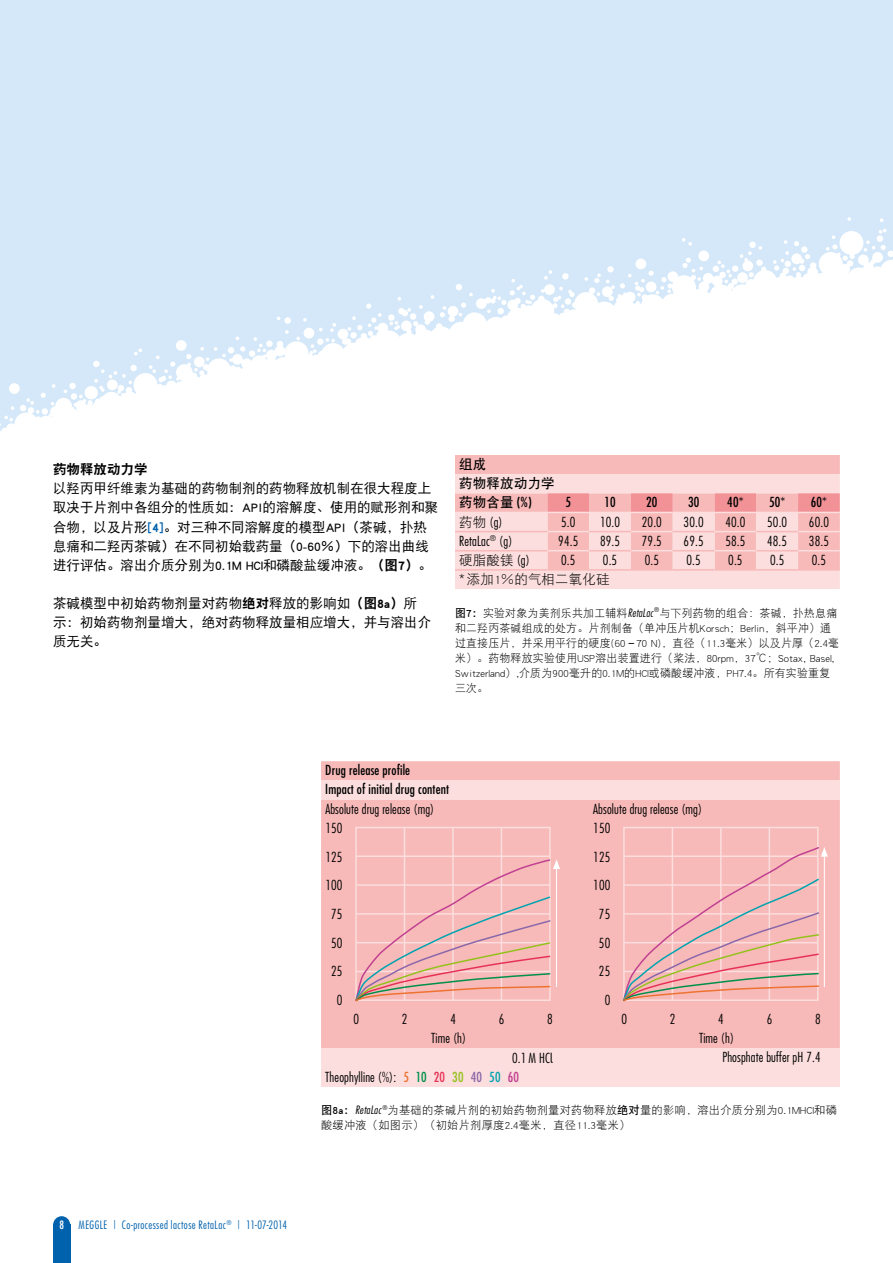
<style>
.page{position:relative;width:893px;height:1263px;background:#fff}
.page>*{position:absolute;margin:0;border:0;box-sizing:border-box;transform-origin:0 0}
.t1{font:300 condensed 13.5px/19.2px "Futura";letter-spacing:.01em;color:#000}
.t2{font:13.5px/19.2px "DFP Hei W5";color:#000}
.t3{font:condensed 13.5px/19.2px "Futura";letter-spacing:.01em;color:#000}
.t4{font:13.5px "DFP Hei W3";letter-spacing:.01em;color:#000}
.t5{font:13.5px/19.2px "DFP Hei W7";letter-spacing:.01em;color:#000}
.t6{font:13.5px "DFP Hei W9";color:#000}
.t7{font:11.25px/15px "DFP Hei W3";letter-spacing:.02em;color:#000}
.t8{font:300 condensed 11.25px "Futura";letter-spacing:.04em;color:#0061ad}
.t9{font:condensed 11.25px "Futura";color:#fff}
.s1{font-family:"DFP Hei W9";color:#0061ad}
.s2{font-family:"DFP Hei W9"}
.s3{font-family:"Futura";font-stretch:condensed}
.s4{font-family:"DFP Hei W3";font-weight:400;font-stretch:normal}
.s5{font-family:"Futura";font-weight:300;font-stretch:condensed}
.s6{font-family:"DFP Hei W7"}
.s7{font-family:"Futura";font-weight:300;font-style:italic;font-stretch:condensed}
.s8{font-family:"DIN Neuzeit Grotesk";font-stretch:normal}
.s9{font-weight:400;color:#ee7230}
.s10{font-weight:400;color:#009049}
.s11{font-weight:400;color:#e73257}
.s12{font-weight:400;color:#94c11c}
.s13{font-weight:400;color:#8967aa}
.s14{font-weight:400;color:#00a3af}
.s15{font-weight:400;color:#c14091}
</style>
<div class="page">
<div style="left:0;top:0;width:893px;height:455px;background:#d4e8f9"></div>
<svg style="left:0;top:217px;width:893px;height:238px;fill:#fff"></svg>
<div style="left:53px;top:1225px;width:17px;height:38px;background:#0061ad"></div>
<div style="left:53px;top:1216px;width:17px;height:17px;background:#0061ad;border-radius:50%"></div>
<svg style="left:455px;top:455px;width:385px;height:134px;background:#f8caca"></svg>
<hr style="left:455px;top:512px;width:92px;height:1px;background:#fbdedd">
<hr style="left:547px;top:512px;width:42px;height:1px;background:#fbdedd">
<hr style="left:589px;top:512px;width:42px;height:1px;background:#fbdedd">
<hr style="left:631px;top:512px;width:42px;height:1px;background:#fbdedd">
<hr style="left:673px;top:512px;width:41px;height:1px;background:#fbdedd">
<hr style="left:714px;top:512px;width:42px;height:1px;background:#fbdedd">
<hr style="left:756px;top:512px;width:42px;height:1px;background:#fbdedd">
<hr style="left:798px;top:512px;width:42px;height:1px;background:#fbdedd">
<hr style="left:547px;top:550px;width:42px;height:1px;background:#fbdedd">
<hr style="left:631px;top:550px;width:42px;height:1px;background:#fbdedd">
<hr style="left:714px;top:550px;width:42px;height:1px;background:#fbdedd">
<hr style="left:798px;top:550px;width:42px;height:1px;background:#fbdedd">
<hr style="left:547px;top:531px;width:42px;height:1px;background:#fbdedd">
<hr style="left:631px;top:531px;width:42px;height:1px;background:#fbdedd">
<hr style="left:714px;top:531px;width:42px;height:1px;background:#fbdedd">
<hr style="left:798px;top:531px;width:42px;height:1px;background:#fbdedd">
<hr style="left:455px;top:531px;width:92px;height:1px;background:#f7bab9">
<hr style="left:455px;top:550px;width:92px;height:1px;background:#f7bab9">
<hr style="left:589px;top:531px;width:42px;height:1px;background:#f7bab9">
<hr style="left:589px;top:550px;width:42px;height:1px;background:#f7bab9">
<hr style="left:673px;top:531px;width:41px;height:1px;background:#f7bab9">
<hr style="left:673px;top:550px;width:41px;height:1px;background:#f7bab9">
<hr style="left:455px;top:569px;width:92px;height:2px;background:#f7bab9">
<hr style="left:547px;top:569px;width:42px;height:2px;background:#f7bab9">
<hr style="left:589px;top:569px;width:42px;height:2px;background:#f7bab9">
<hr style="left:631px;top:569px;width:42px;height:2px;background:#f7bab9">
<hr style="left:673px;top:569px;width:41px;height:2px;background:#f7bab9">
<hr style="left:714px;top:569px;width:42px;height:2px;background:#f7bab9">
<hr style="left:756px;top:569px;width:42px;height:2px;background:#f7bab9">
<hr style="left:798px;top:569px;width:42px;height:2px;background:#f7bab9">
<hr style="left:756px;top:531px;width:42px;height:1px;background:#f7bab9">
<hr style="left:756px;top:550px;width:42px;height:1px;background:#f7bab9">
<div style="left:321px;top:761px;width:519px;height:287px;background:#f7bab9"></div>
<div style="left:321px;top:780px;width:519px;height:19px;background:#fbdedd"></div>
<div style="left:321px;top:1048px;width:268px;height:38px;background:#fbdedd"></div>
<div style="left:589px;top:1048px;width:251px;height:38px;background:#fbdedd"></div>
<div style="left:355px;top:827px;width:196px;height:174px;border:2px solid #fbdedd"></div>
<hr style="left:452px;top:827px;width:2px;height:173px;background:#fbdedd">
<hr style="left:501px;top:827px;width:1px;height:173px;background:#fbdedd">
<hr style="left:404px;top:827px;width:1px;height:173px;background:#fbdedd">
<hr style="left:356px;top:855px;width:194px;height:2px;background:#fbdedd">
<hr style="left:720px;top:827px;width:2px;height:173px;background:#fbdedd">
<hr style="left:769px;top:827px;width:1px;height:173px;background:#fbdedd">
<hr style="left:672px;top:827px;width:1px;height:173px;background:#fbdedd">
<svg style="left:354px;top:858px;width:206px;height:145px;background:#efb7b6"></svg>
<svg style="left:622px;top:846px;width:206px;height:157px;background:#efb8b7"></svg>
<p class="t6" style="left:53px;top:462px;width:96px">药物释放动力学</p>
<p class="t2" style="left:53px;top:479px;width:386px">以羟丙甲纤维素为基础的药物制剂的药物释放机制在很大程度上取决于片剂中各组分的性质如：API的溶解度、使用的赋形剂和聚合物，以及片形<span class="s1">[4]</span>。对三种不同溶解度的模型API（茶碱，扑热息痛和二羟丙茶碱）在不同初始载药量（0-60％）下的溶出曲线进行评估。溶出介质分别为0.1M HCl和磷酸盐缓冲液。<span class="s2">（图7）</span>。</p>
<p class="t2" style="left:53px;top:593px;width:379px">茶碱模型中初始药物剂量对药物<span class="s2">绝对</span>释放的影响如<span class="s2">（图8a）</span>所示：初始药物剂量增大，绝对药物释放量相应增大，并与溶出介质无关。</p>
<p class="t5" style="left:459px;top:454px;width:97px">组成<br>药物释放动力学药物含量 <span class="s3">(%)</span></p>
<p class="t3" style="left:565px;top:492px;width:7px">5</p>
<p class="t3" style="left:604px;top:492px;width:13px">10</p>
<p class="t3" style="left:646px;top:492px;width:13px">20</p>
<p class="t3" style="left:688px;top:492px;width:13px">30</p>
<p class="t3" style="left:727px;top:492px;width:18px">40*</p>
<p class="t3" style="left:769px;top:492px;width:18px">50*</p>
<p class="t3" style="left:811px;top:492px;width:18px">60*</p>
<p class="t1" style="left:459px;top:512px;width:45px"><span class="s4">药物</span> (g)</p>
<p class="t1" style="left:561px;top:512px;width:16px">5.0</p>
<p class="t1" style="left:600px;top:512px;width:22px">10.0</p>
<p class="t1" style="left:642px;top:512px;width:22px">20.0</p>
<p class="t1" style="left:684px;top:512px;width:22px">30.0</p>
<p class="t1" style="left:725px;top:512px;width:22px">40.0</p>
<p class="t1" style="left:767px;top:512px;width:22px">50.0</p>
<p class="t1" style="left:809px;top:512px;width:22px">60.0</p>
<p class="t1" style="left:459px;top:531px;width:55px">RetaLac<sup>®</sup> (g)</p>
<p class="t1" style="left:558px;top:531px;width:22px">94.5</p>
<p class="t1" style="left:600px;top:531px;width:22px">89.5</p>
<p class="t1" style="left:642px;top:531px;width:22px">79.5</p>
<p class="t1" style="left:684px;top:531px;width:22px">69.5</p>
<p class="t1" style="left:725px;top:531px;width:22px">58.5</p>
<p class="t1" style="left:767px;top:531px;width:22px">48.5</p>
<p class="t1" style="left:809px;top:531px;width:22px">38.5</p>
<p class="t4" style="left:459px;top:553px;width:72px">硬脂酸镁 <span class="s5">(g)</span></p>
<p class="t1" style="left:561px;top:550px;width:16px">0.5</p>
<p class="t1" style="left:603px;top:550px;width:16px">0.5</p>
<p class="t1" style="left:645px;top:550px;width:16px">0.5</p>
<p class="t1" style="left:686px;top:550px;width:16px">0.5</p>
<p class="t1" style="left:728px;top:550px;width:16px">0.5</p>
<p class="t1" style="left:770px;top:550px;width:16px">0.5</p>
<p class="t1" style="left:812px;top:550px;width:16px">0.5</p>
<p class="t4" style="left:459px;top:572px;width:152px"><span class="s5">*</span>添加1％的气相二氧化硅</p>
<p class="t7" style="left:455px;top:605px;width:386px"><span class="s6">图7：</span>实验对象为美剂乐共加工辅料<span class="s7">RetaLac</span> <sup>®</sup>与下列药物的组合：茶碱，扑热息痛和二羟丙茶碱组成的处方。片剂制备（单冲压片机Korsch；Berlin，斜平冲）通过直接压片，并采用平行的硬度(60 <span class="s7">–</span> 70 N)，直径（11.3毫米）以及片厚（2.4毫米）。药物释放实验使用USP溶出装置进行（桨法，80rpm，37℃；Sotax, Basel, Switzerland）,介质为900毫升的0.1M的HCl或磷酸缓冲液，PH7.4。所有实验重复三次。</p>
<p class="t3" style="left:325px;top:760px;width:125px">Drug release profile<br>Impact of initial drug content</p>
<p class="t1" style="left:325px;top:799px;width:110px">Absolute drug release (mg)</p>
<p class="t1" style="left:593px;top:799px;width:110px">Absolute drug release (mg)</p>
<p class="t1" style="left:325px;top:818px;width:19px">150</p>
<p class="t1" style="left:593px;top:818px;width:19px">150</p>
<p class="t1" style="left:325px;top:847px;width:19px">125</p>
<p class="t1" style="left:593px;top:847px;width:19px">125</p>
<p class="t1" style="left:325px;top:875px;width:19px">100</p>
<p class="t1" style="left:593px;top:875px;width:19px">100</p>
<p class="t1" style="left:331px;top:904px;width:13px">75</p>
<p class="t1" style="left:599px;top:904px;width:13px">75</p>
<p class="t1" style="left:331px;top:933px;width:13px">50</p>
<p class="t1" style="left:599px;top:933px;width:13px">50</p>
<p class="t1" style="left:331px;top:961px;width:13px">25</p>
<p class="t1" style="left:599px;top:961px;width:13px">25</p>
<p class="t1" style="left:337px;top:990px;width:7px">0</p>
<p class="t1" style="left:605px;top:990px;width:7px">0</p>
<p class="t1" style="left:354px;top:1009px;width:7px">0</p>
<p class="t1" style="left:402px;top:1009px;width:7px">2</p>
<p class="t1" style="left:450px;top:1009px;width:7px">4</p>
<p class="t1" style="left:499px;top:1009px;width:7px">6</p>
<p class="t1" style="left:547px;top:1009px;width:7px">8</p>
<p class="t1" style="left:621px;top:1009px;width:7px">0</p>
<p class="t1" style="left:670px;top:1009px;width:7px">2</p>
<p class="t1" style="left:718px;top:1009px;width:7px">4</p>
<p class="t1" style="left:767px;top:1009px;width:7px">6</p>
<p class="t1" style="left:815px;top:1009px;width:7px">8</p>
<p class="t1" style="left:431px;top:1028px;width:37px">Time (h)</p>
<p class="t1" style="left:699px;top:1028px;width:37px">Time (h)</p>
<p class="t1" style="left:325px;top:1048px;width:229px;text-indent:187px">0.1 M HC<span class="s8">l<br></span>Theophylline (%): <span class="s9">5</span> <span class="s10">10</span> <span class="s11">20</span> <span class="s12">30</span> <span class="s13">40</span> <span class="s14">50</span> <span class="s15">60</span></p>
<p class="t1" style="left:722px;top:1048px;width:100px">Phosphate buffer pH 7.4</p>
<p class="t7" style="left:321px;top:1102px;width:517px"><span class="s6">图8a：</span><span class="s7">RetaLac</span> <sup>®</sup>为基础的茶碱片剂的初始药物剂量对药物释放<span class="s6">绝对</span>量的影响，溶出介质分别为0.1MHCl和磷酸缓冲液（如图示）（初始片剂厚度2.4毫米，直径11.3毫米）</p>
<p class="t9" style="left:59px;top:1218px;width:6px">8</p>
<p class="t8" style="left:79px;top:1218px;width:210px">MEGGLE | Co-processed lactose RetaLac<sup>®</sup> | 11-07-2014</p>
</div>
